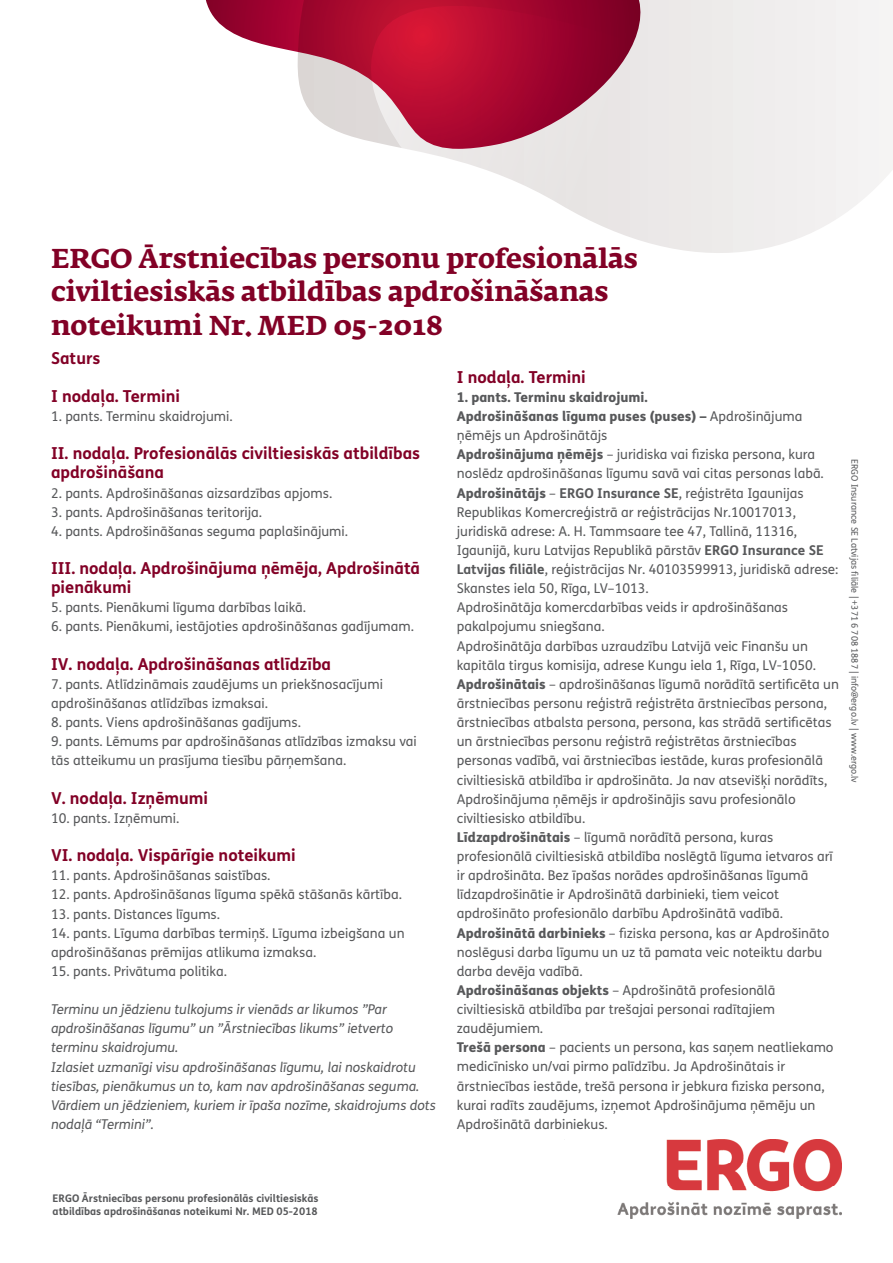
<style>
.page{position:relative;width:893px;height:1263px;background:#fff}
.page>*{position:absolute;margin:0;border:0;box-sizing:border-box;transform-origin:0 0}
.t1{font:700 27px/33.5px "Fedra Serif A Pro";color:#820126}
.t2{font:700 16.5px/19.2px "FS Me";color:#820126}
.t3{font:13.5px/19.2px "FS Me";color:#57585a}
.t4{font:italic 13.5px/19.2px "FS Me";color:#57585a}
.t5{font:700 10.5px/12.6px "FS Me";color:#57585a}
.t6{font:9px "FS Me";color:#57585a}
.s1{font-weight:800}
.s2{font-weight:700}
</style>
<div class="page">
<svg style="left:652px;top:0;width:241px;height:253px"></svg>
<svg style="left:409px;top:0;width:243px;height:244px"></svg>
<svg style="left:206px;top:0;width:436px;height:149px"></svg>
<img style="left:617px;top:1140px;width:225px;height:79px">
<h1 class="t1" style="left:51px;top:242px;width:588px">ERGO Ārstniecības personu profesionālās civiltiesiskās atbildības apdrošināšanas noteikumi Nr. MED 05-2018</h1>
<p class="t2" style="left:51px;top:347px;width:51px">Saturs</p>
<p class="t2" style="left:51px;top:386px;width:130px">I nodaļa. Termini</p>
<p class="t3" style="left:51px;top:406px;width:183px">1. pants. Terminu skaidrojumi.</p>
<p class="t2" style="left:51px;top:443px;width:371px">II. nodaļa. Profesionālās civiltiesiskās atbildības apdrošināšana</p>
<p class="t3" style="left:51px;top:483px;width:283px">2. pants. Apdrošināšanas aizsardzības apjoms.</p>
<p class="t3" style="left:51px;top:502px;width:213px">3. pants. Apdrošināšanas teritorija.</p>
<p class="t3" style="left:51px;top:521px;width:299px">4. pants. Apdrošināšanas seguma paplašinājumi.</p>
<p class="t2" style="left:51px;top:558px;width:371px">III. nodaļa. Apdrošinājuma ņēmēja, Apdrošinātā pienākumi</p>
<p class="t3" style="left:51px;top:598px;width:257px">5. pants. Pienākumi līguma darbības laikā.</p>
<p class="t3" style="left:51px;top:617px;width:364px">6. pants. Pienākumi, iestājoties apdrošināšanas gadījumam.</p>
<p class="t2" style="left:51px;top:653px;width:282px">IV. nodaļa. Apdrošināšanas atlīdzība</p>
<p class="t3" style="left:51px;top:674px;width:333px">7. pants. Atlīdzināmais zaudējums un priekšnosacījumi apdrošināšanas atlīdzības izmaksai.</p>
<p class="t3" style="left:51px;top:712px;width:252px">8. pants. Viens apdrošināšanas gadījums.</p>
<p class="t3" style="left:51px;top:732px;width:367px">9. pants. Lēmums par apdrošināšanas atlīdzības izmaksu vai tās atteikumu un prasījuma tiesību pārņemšana.</p>
<p class="t2" style="left:51px;top:787px;width:159px">V. nodaļa. Izņēmumi</p>
<p class="t3" style="left:51px;top:808px;width:130px">10. pants. Izņēmumi.</p>
<p class="t2" style="left:51px;top:845px;width:246px">VI. nodaļa. Vispārīgie noteikumi</p>
<p class="t3" style="left:51px;top:866px;width:221px">11. pants. Apdrošināšanas saistības.</p>
<p class="t3" style="left:51px;top:885px;width:352px">12. pants. Apdrošināšanas līguma spēkā stāšanās kārtība.</p>
<p class="t3" style="left:51px;top:904px;width:171px">13. pants. Distances līgums.</p>
<p class="t3" style="left:51px;top:923px;width:355px">14. pants. Līguma darbības termiņš. Līguma izbeigšana un apdrošināšanas prēmijas atlikuma izmaksa.</p>
<p class="t3" style="left:51px;top:961px;width:177px">15. pants. Privātuma politika.</p>
<p class="t4" style="left:51px;top:999px;width:386px">Terminu un jēdzienu tulkojums ir vienāds ar likumos ”Par apdrošināšanas līgumu” un ”Ārstniecības likums” ietverto terminu skaidrojumu.<br>Izlasiet uzmanīgi visu apdrošināšanas līgumu, lai noskaidrotu tiesības, pienākumus un to, kam nav apdrošināšanas seguma.<br>Vārdiem un jēdzieniem, kuriem ir īpaša nozīme, skaidrojums dots nodaļā “Termini”.</p>
<p class="t2" style="left:457px;top:366px;width:130px">I nodaļa. Termini</p>
<p class="t3" style="left:457px;top:387px;width:384px"><span class="s1">1. pants. Terminu skaidrojumi.<br>Apdrošināšanas līguma puses (puses) –</span> Apdrošinājuma ņēmējs un Apdrošinātājs<br><span class="s1">Apdrošinājuma ņēmējs</span> – juridiska vai fiziska persona, kura noslēdz apdrošināšanas līgumu savā vai citas personas labā.<br><span class="s1">Apdrošinātājs</span> – <span class="s2">ERGO Insurance SE</span>, reģistrēta Igaunijas Republikas Komercreģistrā ar reģistrācijas Nr.10017013, juridiskā adrese: A. H. Tammsaare tee 47, Tallinā, 11316, Igaunijā, kuru Latvijas Republikā pārstāv <span class="s2">ERGO Insurance SE Latvijas filiāle</span>, reģistrācijas Nr. 40103599913, juridiskā adrese:<br>Skanstes iela 50, Rīga, LV–1013.<br>Apdrošinātāja komercdarbības veids ir apdrošināšanas pakalpojumu sniegšana.<br>Apdrošinātāja darbības uzraudzību Latvijā veic Finanšu un kapitāla tirgus komisija, adrese Kungu iela 1, Rīga, LV-1050.<br><span class="s1">Apdrošinātais</span> – apdrošināšanas līgumā norādītā sertificēta un ārstniecības personu reģistrā reģistrēta ārstniecības persona, ārstniecības atbalsta persona, persona, kas strādā sertificētas un ārstniecības personu reģistrā reģistrētas ārstniecības personas vadībā, vai ārstniecības iestāde, kuras profesionālā civiltiesiskā atbildība ir apdrošināta. Ja nav atsevišķi norādīts, Apdrošinājuma ņēmējs ir apdrošinājis savu profesionālo civiltiesisko atbildību.<br><span class="s1">Līdzapdrošinātais</span> – līgumā norādītā persona, kuras profesionālā civiltiesiskā atbildība noslēgtā līguma ietvaros arī ir apdrošināta. Bez īpašas norādes apdrošināšanas līgumā līdzapdrošinātie ir Apdrošinātā darbinieki, tiem veicot apdrošināto profesionālo darbību Apdrošinātā vadībā.<br><span class="s1">Apdrošinātā darbinieks</span> – fiziska persona, kas ar Apdrošināto noslēgusi darba līgumu un uz tā pamata veic noteiktu darbu darba devēja vadībā.<br><span class="s1">Apdrošināšanas objekts</span> – Apdrošinātā profesionālā civiltiesiskā atbildība par trešajai personai radītajiem zaudējumiem.<br><span class="s1">Trešā persona</span> – pacients un persona, kas saņem neatliekamo medicīnisko un/vai pirmo palīdzību. Ja Apdrošinātais ir ārstniecības iestāde, trešā persona ir jebkura fiziska persona, kurai radīts zaudējums, izņemot Apdrošinājuma ņēmēju un Apdrošinātā darbiniekus.</p>
<p class="t6" style="left:861px;top:459px;width:325px;rotate:90deg">ERGO Insurance SE Latvijas filiāle | +371 6 708 1887 | info@ergo.lv | www.ergo.lv</p>
<p class="t5" style="left:53px;top:1192px;width:267px">ERGO Ārstniecības personu profesionālās civiltiesiskās atbildības apdrošināšanas noteikumi Nr. MED 05-2018</p>
</div>
